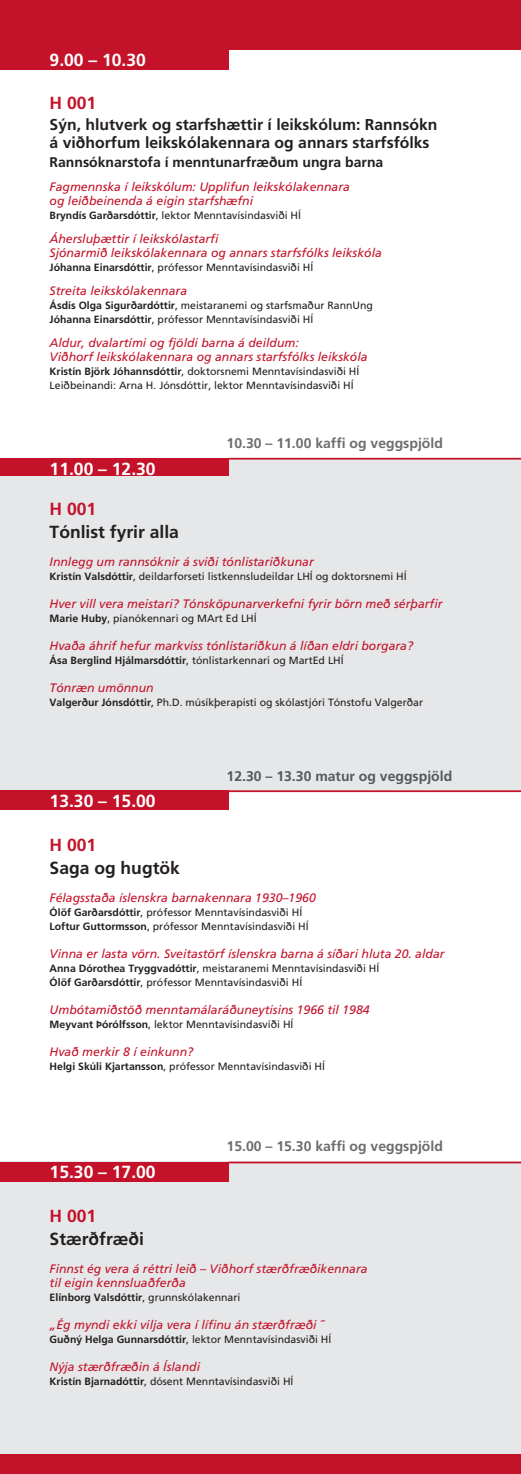
<style>
.page{position:relative;width:521px;height:1474px;background:#fff}
.page>*{position:absolute;margin:0;border:0;box-sizing:border-box;transform-origin:0 0}
.t1{font:700 17.5px "Frutiger";color:#fff}
.t2{font:700 17.5px "Frutiger";color:#231f20}
.t3{font:700 17.5px "Frutiger";color:#c31229}
.t4{font:700 15.75px/17.5px "Frutiger";color:#231f20}
.t5{font:700 14px "Frutiger";color:#6c6d70}
.t6{font:700 14px "Frutiger";color:#231f20}
.t7{font:700 14px "Frutiger";color:#57585a}
.t8{font:italic 12.25px/14px "Frutiger";color:#c31229}
.t9{font:10.5px/14px "Frutiger";color:#231f20}
.t10{font:700 10.5px "Frutiger";color:#231f20}
.s1{font-weight:700}
.s2{font-weight:400}
</style>
<div class="page">
<div style="left:0;top:1161px;width:521px;height:312px;background:#e6e7e9"></div>
<hr style="left:228px;top:1161px;width:293px;height:2px;background:#c31229">
<div style="left:0;top:0;width:521px;height:50px;background:#c31229"></div>
<div style="left:0;top:45px;width:228px;height:24px;background:#c31229"></div>
<div style="left:0;top:1161px;width:228px;height:20px;background:#c31229"></div>
<div style="left:0;top:1453px;width:521px;height:20px;background:#c31229"></div>
<div style="left:0;top:459px;width:521px;height:331px;background:#e6e7e9"></div>
<div style="left:0;top:458px;width:228px;height:17px;background:#c31229"></div>
<hr style="left:228px;top:458px;width:293px;height:1px;background:#c31229">
<div style="left:0;top:790px;width:228px;height:20px;background:#c31229"></div>
<hr style="left:228px;top:790px;width:293px;height:2px;background:#c31229">
<h1 class="t1" style="left:50px;top:50px;width:98px">9.00 – 10.30</h1>
<h1 class="t3" style="left:50px;top:93px;width:48px">H 001</h1>
<h2 class="t4" style="left:50px;top:116px;width:389px">Sýn, hlutverk og starfshættir í leikskólum: Rannsókn á viðhorfum leikskólakennara og annars starfsfólks</h2>
<h3 class="t6" style="left:50px;top:154px;width:335px">Rannsóknarstofa í menntunarfræðum ungra barna</h3>
<p class="t8" style="left:50px;top:180px;width:302px">Fagmennska í leikskólum: Upplifun leikskólakennara og leiðbeinenda á eigin starfshæfni</p>
<p class="t9" style="left:50px;top:208px;width:253px"><span class="s1">Bryndís Garðarsdóttir</span>, lektor Menntavísindasviði HÍ</p>
<p class="t8" style="left:50px;top:232px;width:334px">Áhersluþættir í leikskólastarfi<br>Sjónarmið leikskólakennara og annars starfsfólks leikskóla</p>
<p class="t9" style="left:50px;top:260px;width:265px"><span class="s1">Jóhanna Einarsdóttir</span>, prófessor Menntavísindasviði HÍ</p>
<p class="t8" style="left:50px;top:284px;width:139px">Streita leikskólakennara</p>
<p class="t9" style="left:50px;top:298px;width:325px"><span class="s1">Ásdís Olga Sigurðardóttir</span>, meistaranemi og starfsmaður RannUng<br><span class="s1">Jóhanna Einarsdóttir</span>, prófessor Menntavísindasviði HÍ</p>
<p class="t8" style="left:50px;top:335px;width:319px">Aldur, dvalartími og fjöldi barna á deildum:<br>Viðhorf leikskólakennara og annars starfsfólks leikskóla</p>
<p class="t9" style="left:50px;top:364px;width:311px"><span class="s1">Kristín Björk Jóhannsdóttir</span>, doktorsnemi Menntavísindasviði HÍ<br>Leiðbeinandi: Arna H. Jónsdóttir, lektor Menntavísindasviði HÍ</p>
<h1 class="t1" style="left:50px;top:458px;width:108px">11.00 – 12.30</h1>
<h3 class="t5" style="left:227px;top:435px;width:218px">10.30 – 11.00 kaffi og veggspjöld</h3>
<h1 class="t3" style="left:50px;top:498px;width:48px">H 001</h1>
<h1 class="t2" style="left:50px;top:521px;width:131px">Tónlist fyrir alla</h1>
<p class="t8" style="left:50px;top:554px;width:266px">Innlegg um rannsóknir á sviði tónlistariðkunar</p>
<p class="t9" style="left:50px;top:569px;width:359px"><span class="s1">Kristín Valsdóttir</span>, deildarforseti listkennsludeildar LHÍ og doktorsnemi HÍ</p>
<p class="t8" style="left:50px;top:596px;width:394px">Hver vill vera meistari? Tónsköpunarverkefni fyrir börn með sérþarfir</p>
<p class="t9" style="left:50px;top:611px;width:209px"><span class="s1">Marie Huby</span>, píanókennari og MArt Ed LHÍ</p>
<p class="t8" style="left:50px;top:638px;width:365px">Hvaða áhrif hefur markviss tónlistariðkun á líðan eldri borgara?</p>
<p class="t9" style="left:50px;top:653px;width:296px"><span class="s1">Ása Berglind Hjálmarsdóttir</span>, tónlistarkennari og MartEd LHÍ</p>
<p class="t8" style="left:50px;top:680px;width:106px">Tónræn umönnun</p>
<p class="t9" style="left:50px;top:695px;width:375px"><span class="s1">Valgerður Jónsdóttir</span>, Ph.D. músíkþerapisti og skólastjóri Tónstofu Valgerðar</p>
<h1 class="t1" style="left:50px;top:790px;width:108px">13.30 – 15.00</h1>
<h3 class="t7" style="left:227px;top:768px;width:227px">12.30 – 13.30 matur og veggspjöld</h3>
<h1 class="t3" style="left:50px;top:835px;width:48px">H 001</h1>
<h1 class="t2" style="left:50px;top:857px;width:132px">Saga og hugtök</h1>
<p class="t8" style="left:50px;top:890px;width:268px">Félagsstaða íslenskra barnakennara 1930–1960</p>
<p class="t9" style="left:50px;top:905px;width:261px"><span class="s1">Ólöf Garðarsdóttir</span>, prófessor Menntavísindasviði HÍ<br><span class="s1">Loftur Guttormsson</span>, prófessor Menntavísindasviði HÍ</p>
<p class="t8" style="left:50px;top:946px;width:396px">Vinna er lasta vörn. Sveitastörf íslenskra barna á síðari hluta 20. aldar</p>
<p class="t9" style="left:50px;top:961px;width:331px"><span class="s1">Anna Dórothea Tryggvadóttir</span>, meistaranemi Menntavísindasviði HÍ<br><span class="s1">Ólöf Garðarsdóttir</span>, prófessor Menntavísindasviði HÍ</p>
<p class="t8" style="left:50px;top:1002px;width:321px">Umbótamiðstöð menntamálaráðuneytisins 1966 til 1984</p>
<p class="t9" style="left:50px;top:1017px;width:245px"><span class="s1">Meyvant Þórólfsson</span>, lektor Menntavísindasviði HÍ</p>
<p class="t8" style="left:50px;top:1044px;width:145px">Hvað merkir 8 í einkunn?</p>
<p class="t9" style="left:50px;top:1059px;width:277px"><span class="s1">Helgi Skúli Kjartansson</span>, prófessor Menntavísindasviði HÍ</p>
<h1 class="t1" style="left:50px;top:1161px;width:108px">15.30 – 17.00</h1>
<h3 class="t5" style="left:227px;top:1138px;width:218px">15.00 – 15.30 kaffi og veggspjöld</h3>
<h1 class="t3" style="left:50px;top:1205px;width:48px">H 001</h1>
<h1 class="t2" style="left:50px;top:1228px;width:96px">Stærðfræði</h1>
<p class="t8" style="left:50px;top:1261px;width:319px">Finnst ég vera á réttri leið – Viðhorf stærðfræðikennara til eigin kennsluaðferða</p>
<p class="t10" style="left:50px;top:1290px;width:192px">Elínborg Valsdóttir<span class="s2">, grunnskólakennari</span></p>
<p class="t8" style="left:50px;top:1317px;width:275px">„Ég myndi ekki vilja vera í lífinu án stærðfræði ˝</p>
<p class="t9" style="left:50px;top:1331px;width:283px"><span class="s1">Guðný Helga Gunnarsdóttir</span>, lektor Menntavísindasviði HÍ</p>
<p class="t8" style="left:50px;top:1359px;width:152px">Nýja stærðfræðin á Íslandi</p>
<p class="t9" style="left:50px;top:1373px;width:245px"><span class="s1">Kristín Bjarnadóttir</span>, dósent Menntavísindasviði HÍ</p>
</div>
